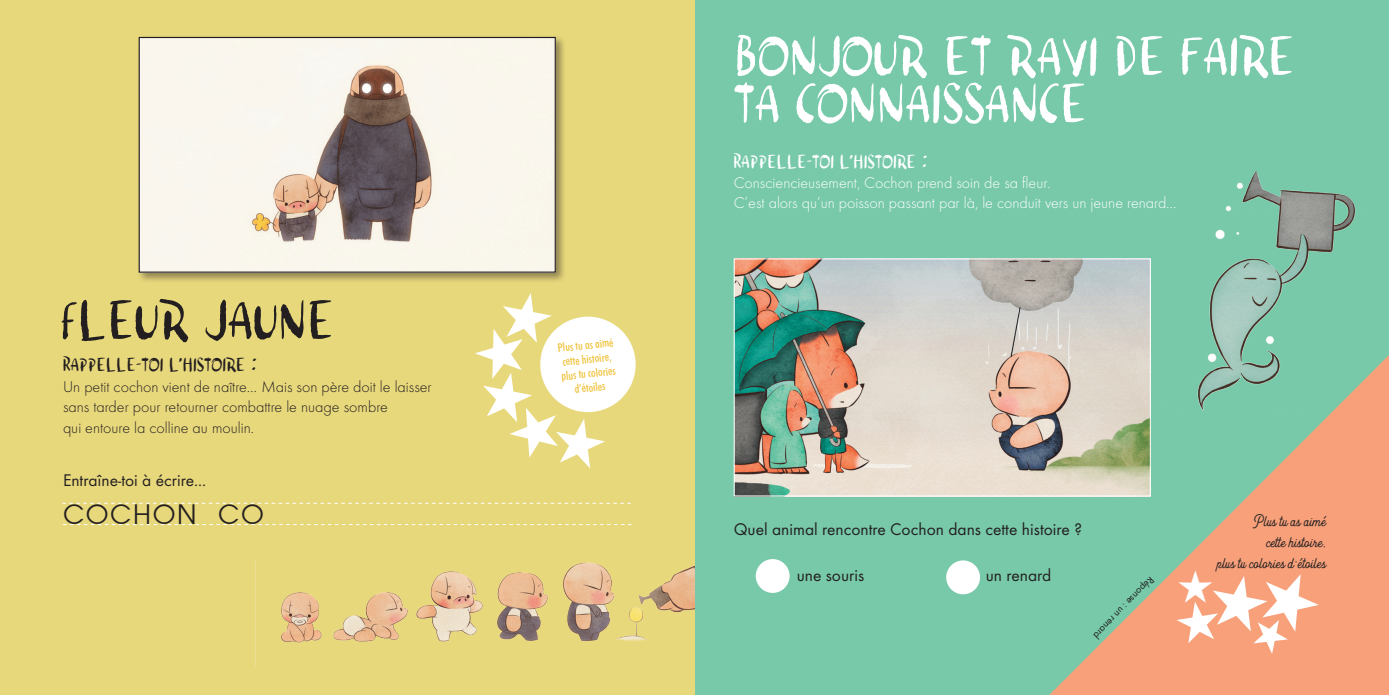
<style>
.page{position:relative;width:1389px;height:695px;background:#fff}
.page>*{position:absolute;margin:0;border:0;box-sizing:border-box;transform-origin:0 0}
.t1{font:56px/47.2px "Dam Keeper Poems";color:#fff}
.t2{font:56px "Dam Keeper Poems";color:#231f20}
.t3{font:26.25px "Avant Garde";letter-spacing:.06em;color:#231f20}
.t4{font:19.25px "Dam Keeper Poems";color:#231f20}
.t5{font:19.25px "Dam Keeper Poems";color:#fff}
.t6{font:17.5px "Function";color:#231f20}
.t7{font:17.5px/21px "Heritage";color:#231f20;text-align:right}
.t8{font:300 16.1px/20.7px "Function LH";color:#231f20}
.t9{font:300 16.1px/20.3px "Function LH";color:#fff}
.t10{font:500 condensed 11.9px/14.2px "Futura BT";color:#f0c23b;text-align:center}
.t11{font:10.5px "Function";color:#231f20}
</style>
<div class="page">
<div style="left:694px;top:0;width:695px;height:694px;background:#77c9aa"></div>
<div style="left:0;top:0;width:694px;height:694px;background:#e8d87c"></div>
<div style="left:137px;top:35px;width:430px;height:249px;background:#231f20;opacity:.45"></div>
<img style="left:141px;top:39px;width:413px;height:232px">
<div style="left:139px;top:37px;width:417px;height:236px;border:1px solid #231f20"></div>
<svg style="left:1049px;top:411px;width:340px;height:283px;fill:#f7a07a"></svg>
<svg style="left:63px;top:524px;width:568px;height:1px"></svg>
<svg style="left:62px;top:502px;width:569px;height:1px"></svg>
<img style="left:255px;top:560px;width:439px;height:105px">
<img style="left:736px;top:260px;width:413px;height:234px">
<div style="left:734px;top:258px;width:417px;height:238px;border:1px solid #fff"></div>
<img style="left:1141px;top:171px;width:248px;height:240px">
<div style="left:756px;top:559px;width:34px;height:34px;background:#fff;border-radius:50%"></div>
<div style="left:946px;top:560px;width:34px;height:34px;background:#fff;border-radius:50%"></div>
<div style="left:1174px;top:561px;width:153px;height:96px;background:#f7a07a"></div>
<svg style="left:540px;top:316px;width:96px;height:97px"></svg>
<h1 class="t2" style="left:61px;top:301px;width:274px">Fleur jaune</h1>
<p class="t4" style="left:63px;top:358px;width:197px">Rappelle-toi l'histoire :</p>
<p class="t8" style="left:63px;top:376px;width:370px">Un petit cochon vient de naître… Mais son père doit le laisser sans tarder pour retourner combattre le nuage sombre<br>qui entoure la colline au moulin.</p>
<p class="t6" style="left:63px;top:470px;width:145px">Entraîne-toi à écrire...</p>
<h2 class="t3" style="left:63px;top:498px;width:202px">COCHON CO</h2>
<p class="t10" style="left:557px;top:340px;width:58px;rotate:-6deg">Plus tu as aimé cette histoire, plus tu colories d’étoiles</p>
<h1 class="t1" style="left:734px;top:36px;width:562px">bonjour et ravi de faire ta connaissance</h1>
<p class="t5" style="left:734px;top:155px;width:197px">Rappelle-toi l'histoire :</p>
<p class="t9" style="left:734px;top:173px;width:444px">Consciencieusement, Cochon prend soin de sa fleur.<br>C’est alors qu’un poisson passant par là, le conduit vers un jeune renard…</p>
<p class="t6" style="left:734px;top:519px;width:350px">Quel animal rencontre Cochon dans cette histoire ?</p>
<p class="t6" style="left:797px;top:565px;width:69px">une souris</p>
<p class="t6" style="left:986px;top:565px;width:67px">un renard</p>
<p class="t11" style="left:1157px;top:582px;width:83px;rotate:134deg">Réponse : un renard</p>
<p class="t7" style="left:1217px;top:511px;width:111px">Plus tu as aimé<br>cette histoire,<br>plus tu colories d’étoiles</p>
</div>
